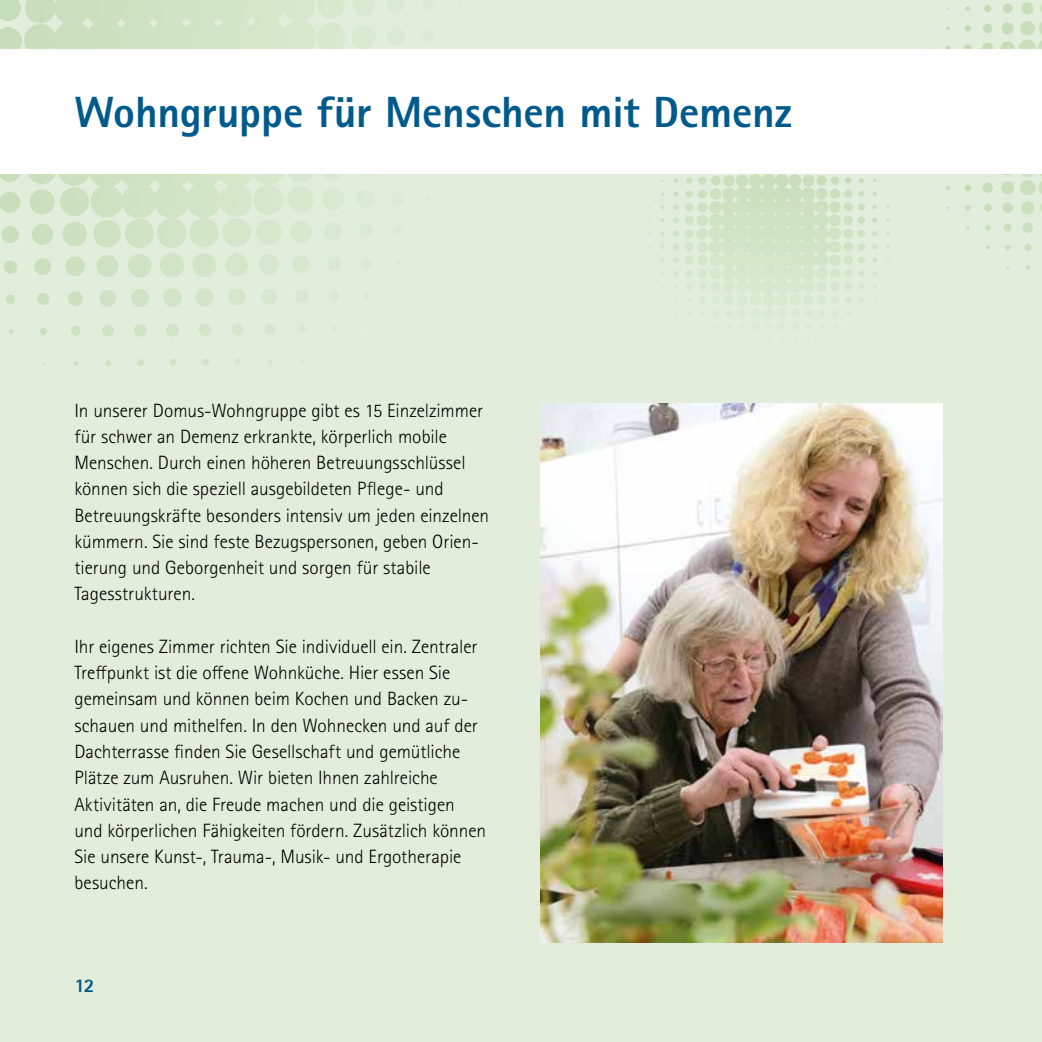
<style>
.page{position:relative;width:1042px;height:1042px;background:#e2eedb}
.page>*{position:absolute;margin:0;border:0;box-sizing:border-box;transform-origin:0 0}
.t1{font:800 43.75px "Rotis Sans Serif Std";letter-spacing:-.005em;color:#005a8b}
.t2{font:300 19.25px/26.2px "Rotis Sans Serif Std";color:#000}
.t3{font:800 19.25px "Rotis Sans Serif Std";color:#005a8b}
</style>
<div class="page">
<svg style="left:648px;top:174px;width:242px;height:140px"></svg>
<svg style="left:0;top:0;width:494px;height:366px"></svg>
<svg style="left:926px;top:2px;width:116px;height:286px"></svg>
<div style="left:0;top:50px;width:1042px;height:124px;background:#fff"></div>
<img style="left:541px;top:403px;width:402px;height:540px">
<h1 class="t1" style="left:74px;top:85px;width:719px">Wohngruppe für Menschen mit Demenz</h1>
<p class="t2" style="left:74px;top:397px;width:416px">In unserer Domus-Wohngruppe gibt es 15 Einzelzimmer für schwer an Demenz erkrankte, körperlich mobile Menschen. Durch einen höheren Betreuungsschlüssel können sich die speziell ausgebildeten Pflege- und Betreuungskräfte besonders intensiv um jeden einzelnen kümmern. Sie sind feste Bezugspersonen, geben Orien&shy;tierung und Geborgenheit und sorgen für stabile Tagesstrukturen.</p>
<p class="t2" style="left:74px;top:633px;width:413px">Ihr eigenes Zimmer richten Sie individuell ein. Zentraler Treffpunkt ist die offene Wohnküche. Hier essen Sie gemeinsam und können beim Kochen und Backen zu&shy;schauen und mithelfen. In den Wohnecken und auf der Dachterrasse finden Sie Gesellschaft und gemütliche Plätze zum Ausruhen. Wir bieten Ihnen zahlreiche Aktivitäten an, die Freude machen und die geistigen und körperlichen Fähigkeiten fördern. Zusätzlich können Sie unsere Kunst-, Trauma-, Musik- und Ergotherapie besuchen.</p>
<p class="t3" style="left:74px;top:973px;width:22px">12</p>
</div>
